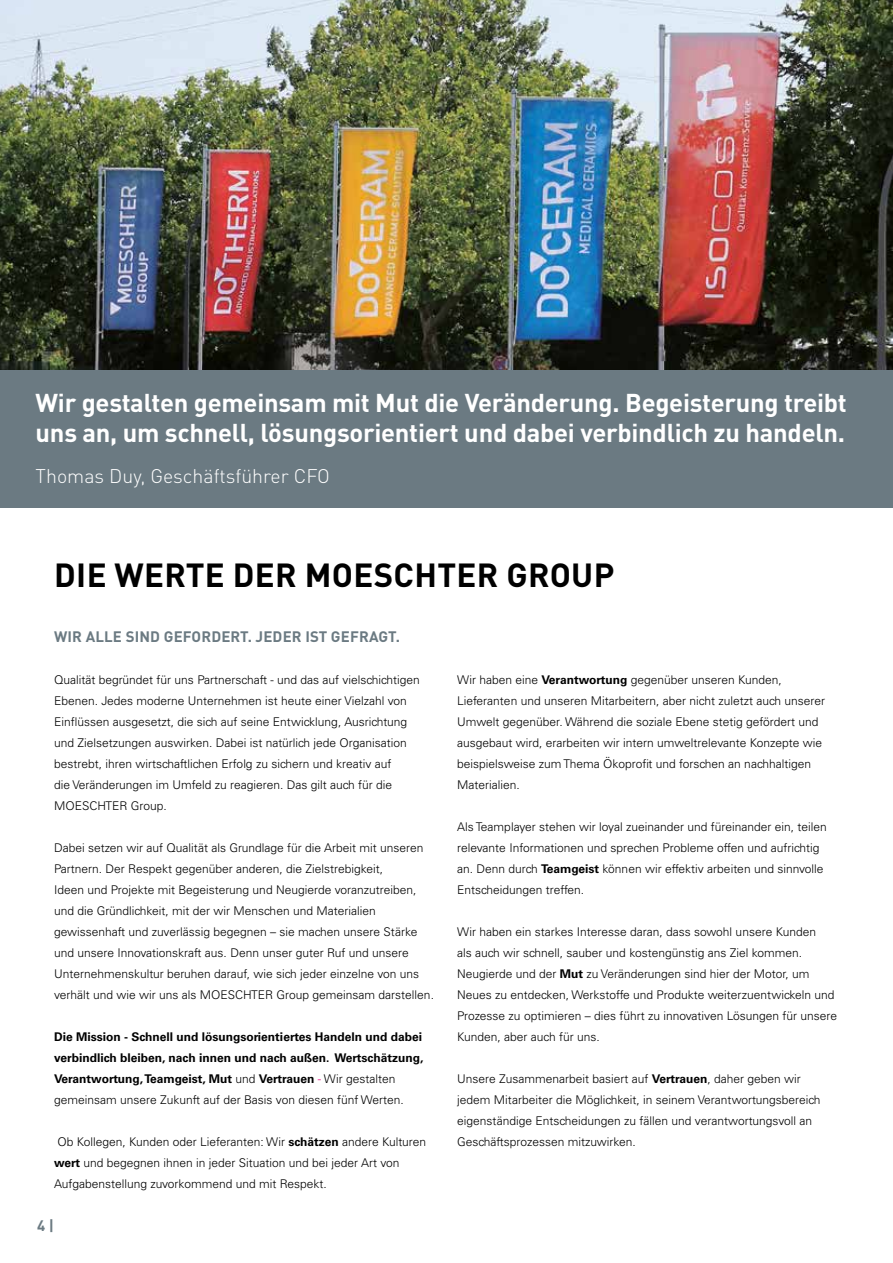
<style>
.page{position:relative;width:893px;height:1263px;background:#fff}
.page>*{position:absolute;margin:0;border:0;box-sizing:border-box;transform-origin:0 0}
.t1{font:700 33px "DIN Pro";letter-spacing:.01em;color:#000}
.t2{font:700 25.5px/30px "DIN Pro";letter-spacing:-.01em;color:#fff}
.t3{font:300 19.5px "DIN Pro";color:#fff}
.t4{font:700 15px "DIN Pro";letter-spacing:.01em;color:#6b7a82}
.t5{font:300 12px/21px "Univers LT Std";color:#000}
.t6{font:700 12px/21px "Univers LT Std";color:#000}
.s1{font-weight:300}
.s2{font-weight:300;color:#e6007d}
.s3{font-weight:700}
</style>
<div class="page">
<img style="left:0;top:0;width:893px;height:370px">
<div style="left:0;top:370px;width:893px;height:137px;background:#6b7a82"></div>
<h2 class="t2" style="left:36px;top:387px;width:813px">Wir gestalten gemeinsam mit Mut die Veränderung. Begeisterung treibt uns an, um schnell, lösungsorientiert und dabei verbindlich zu handeln.</h2>
<h3 class="t3" style="left:36px;top:461px;width:296px">Thomas Duy, Geschäftsführer CFO</h3>
<h1 class="t1" style="left:54px;top:549px;width:562px">DIE WERTE DER MOESCHTER GROUP</h1>
<p class="t4" style="left:54px;top:625px;width:348px">WIR ALLE SIND GEFORDERT. JEDER IST GEFRAGT.</p>
<p class="t5" style="left:54px;top:669px;width:367px">Qualität begründet für uns Partnerschaft - und das auf vielschichtigen Ebenen. Jedes moderne Unternehmen ist heute einer Vielzahl von Einflüssen ausgesetzt, die sich auf seine Entwicklung, Ausrichtung und Zielsetzungen auswirken. Dabei ist natürlich jede Organisation bestrebt, ihren wirtschaftlichen Erfolg zu sichern und kreativ auf<br>die Veränderungen im Umfeld zu reagieren. Das gilt auch für die MOESCHTER Group.</p>
<p class="t5" style="left:54px;top:837px;width:381px">Dabei setzen wir auf Qualität als Grundlage für die Arbeit mit unseren Partnern. Der Respekt gegenüber anderen, die Zielstrebigkeit,<br>Ideen und Projekte mit Begeisterung und Neugierde voranzutreiben, und die Gründlichkeit, mit der wir Menschen und Materialien gewissenhaft und zuverlässig begegnen – sie machen unsere Stärke und unsere Innovationskraft aus. Denn unser guter Ruf und unsere Unternehmenskultur beruhen darauf, wie sich jeder einzelne von uns verhält und wie wir uns als MOESCHTER Group gemeinsam darstellen.</p>
<p class="t6" style="left:54px;top:1026px;width:371px">Die Mission - Schnell und lösungsorientiertes Handeln und dabei verbindlich bleiben, nach innen und nach außen. Wertschätzung, Verantwortung, Teamgeist, Mut <span class="s1">und</span> Vertrauen <span class="s2">-</span> <span class="s1">Wir gestalten gemeinsam unsere Zukunft auf der Basis von diesen fünf Werten.</span></p>
<p class="t5" style="left:54px;top:1131px;width:374px">Ob Kollegen, Kunden oder Lieferanten: Wir <span class="s3">schätzen</span> andere Kulturen <span class="s3">wert</span> und begegnen ihnen in jeder Situation und bei jeder Art von<br>Aufgabenstellung zuvorkommend und mit Respekt.</p>
<p class="t4" style="left:37px;top:1213px;width:18px">4 |</p>
<p class="t5" style="left:457px;top:669px;width:369px">Wir haben eine <span class="s3">Verantwortung</span> gegenüber unseren Kunden, Lieferanten und unseren Mitarbeitern, aber nicht zuletzt auch unserer Umwelt gegenüber. Während die soziale Ebene stetig gefördert und ausgebaut wird, erarbeiten wir intern umweltrelevante Konzepte wie beispielsweise zum Thema Ökoprofit und forschen an nachhaltigen Materialien.</p>
<p class="t5" style="left:457px;top:816px;width:371px">Als Teamplayer stehen wir loyal zueinander und füreinander ein, teilen relevante Informationen und sprechen Probleme offen und aufrichtig an. Denn durch <span class="s3">Teamgeist</span> können wir effektiv arbeiten und sinnvolle Entscheidungen treffen.</p>
<p class="t5" style="left:457px;top:921px;width:382px">Wir haben ein starkes Interesse daran, dass sowohl unsere Kunden<br>als auch wir schnell, sauber und kostengünstig ans Ziel kommen.<br>Neugierde und der <span class="s3">Mut</span> zu Veränderungen sind hier der Motor, um Neues zu entdecken, Werkstoffe und Produkte weiterzuentwickeln und Prozesse zu optimieren – dies führt zu innovativen Lösungen für unsere Kunden, aber auch für uns.</p>
<p class="t5" style="left:457px;top:1068px;width:365px">Unsere Zusammenarbeit basiert auf <span class="s3">Vertrauen</span>, daher geben wir jedem Mitarbeiter die Möglichkeit, in seinem Verantwortungsbereich eigenständige Entscheidungen zu fällen und verantwortungsvoll an Geschäftsprozessen mitzuwirken.</p>
</div>
